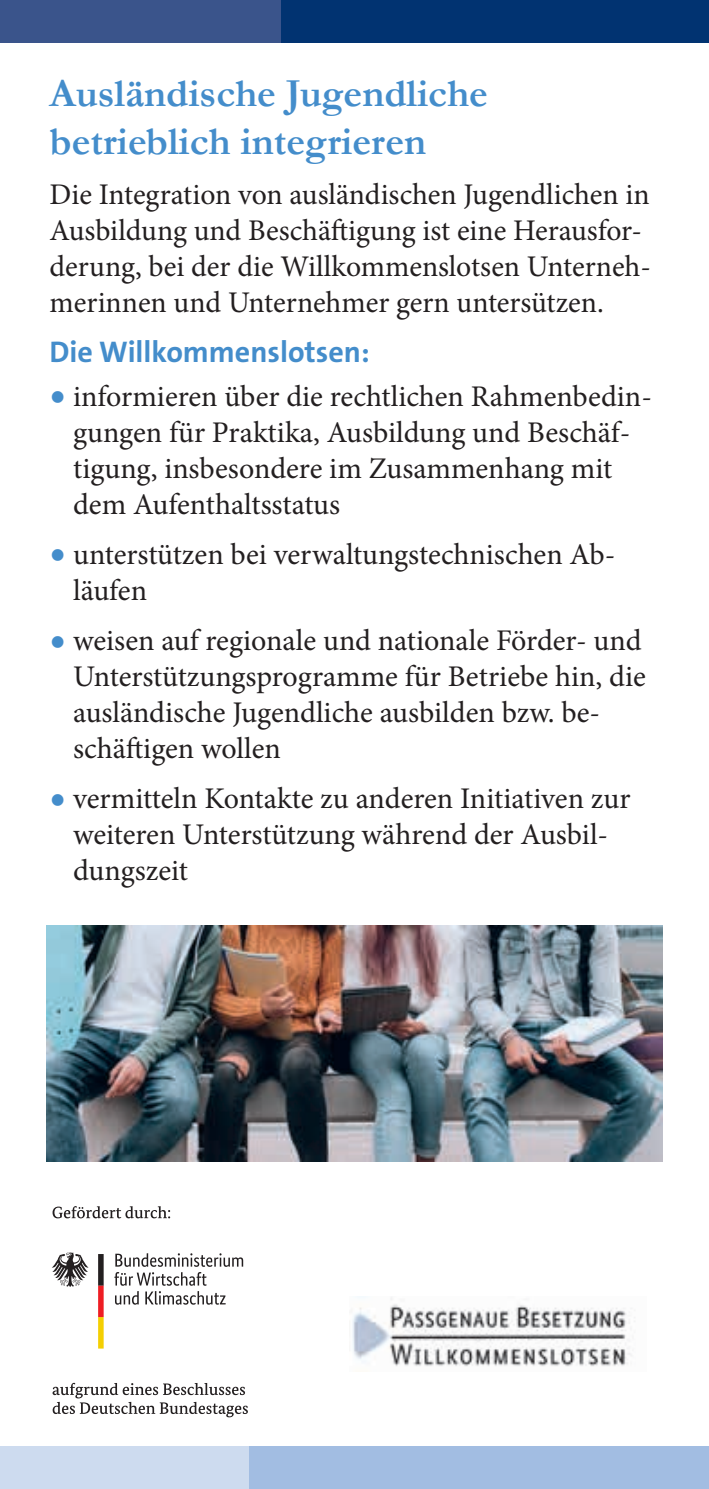
<style>
.page{position:relative;width:709px;height:1489px;background:#fff}
.page>*{position:absolute;margin:0;border:0;box-sizing:border-box;transform-origin:0 0}
.t1{font:700 40px/48px "Garamond";color:#448dcb}
.t2{font:30px/36px "Minion Pro";color:#231f20}
.t3{font:700 30px "The Sans C4 s";color:#448dcb}
</style>
<div class="page">
<img style="left:352px;top:1296px;width:283px;height:71px">
<div style="left:0;top:0;width:709px;height:43px;background:#013371"></div>
<div style="left:0;top:0;width:280px;height:43px;background:#3a548b"></div>
<div style="left:0;top:1446px;width:709px;height:42px;background:#a2bde2"></div>
<div style="left:0;top:1446px;width:248px;height:42px;background:#cddbef"></div>
<img style="left:46px;top:925px;width:617px;height:236px">
<svg style="left:53px;top:1206px;width:117px;height:12px"></svg>
<svg style="left:53px;top:1382px;width:195px;height:35px"></svg>
<svg style="left:98px;top:1254px;width:6px;height:94px"></svg>
<svg style="left:52px;top:1252px;width:37px;height:34px"></svg>
<svg style="left:114px;top:1253px;width:129px;height:51px"></svg>
<h1 class="t1" style="left:50px;top:69px;width:440px">Ausländische Jugendliche betrieblich integrieren</h1>
<p class="t2" style="left:50px;top:177px;width:603px">Die Integration von ausländischen Jugendlichen in Ausbildung und Beschäftigung ist eine Herausfor&shy;derung, bei der die Willkommenslotsen Unterneh&shy;merinnen und Unternehmer gern untersützen.</p>
<p class="t3" style="left:50px;top:333px;width:322px">Die Willkommenslotsen:</p>
<p class="t2" style="left:73px;top:378px;width:580px">informieren über die rechtlichen Rahmenbedin&shy;gungen für Praktika, Ausbildung und Beschäf&shy;tigung, insbesondere im Zusammenhang mit dem Aufenthaltsstatus</p>
<p class="t2" style="left:73px;top:536px;width:544px">unterstützen bei verwaltungstechnischen Ab&shy;läufen</p>
<p class="t2" style="left:73px;top:622px;width:574px">weisen auf regionale und nationale Förder- und Unterstützungsprogramme für Betriebe hin, die ausländische Jugendliche ausbilden bzw. be&shy;schäftigen wollen</p>
<p class="t2" style="left:73px;top:780px;width:559px">vermitteln Kontakte zu anderen Initiativen zur weiteren Unterstützung während der Ausbil&shy;dungszeit</p>
</div>
